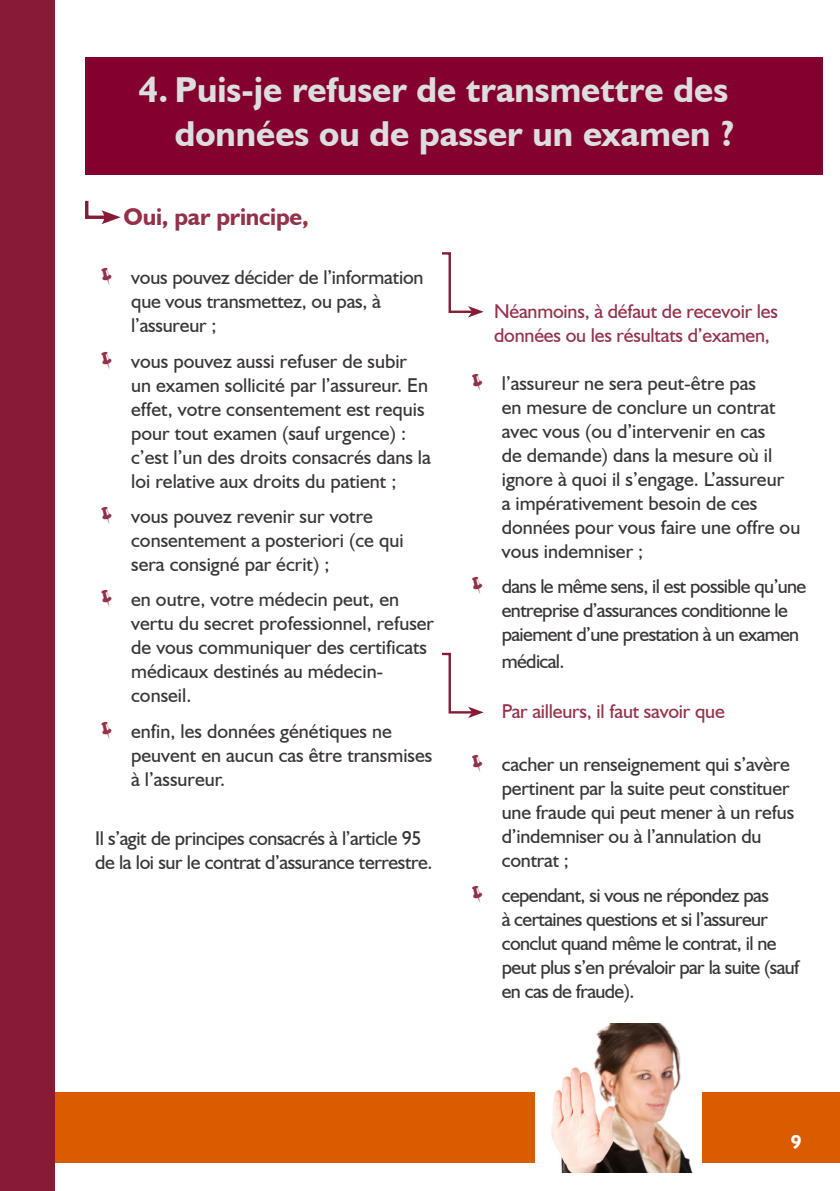
<style>
.page{position:relative;width:840px;height:1191px;background:#fff}
.page>*{position:absolute;margin:0;border:0;box-sizing:border-box;transform-origin:0 0}
.t1{font:700 36px/43.2px "Humanist 521 BT";color:#dcdddf;text-align:right}
.t2{font:700 24px "Humanist 521 BT";letter-spacing:-.01em;color:#94314a}
.t3{font:20px/24px "Humanist 521 BT";color:#393536}
.t4{font:20px/24px "Humanist 521 BT";letter-spacing:-.03em;color:#393536}
.t5{font:20px/24px "Humanist 521 BT";letter-spacing:-.01em;color:#94314a}
.t6{font:20px/24px "Humanist 521 BT";letter-spacing:-.02em;color:#393536}
.t7{font:700 20px "Humanist 521 BT";color:#fff}
</style>
<div class="page">
<div style="left:36px;top:1091px;width:803px;height:71px;background:#da5b00"></div>
<div style="left:0;top:0;width:55px;height:1191px;background:#881a36"></div>
<div style="left:535px;top:1015px;width:166px;height:166px;background:#fff"></div>
<img style="left:551px;top:1023px;width:141px;height:149px">
<div style="left:85px;top:57px;width:737px;height:118px;background:#84002e"></div>
<svg style="left:442px;top:252px;width:41px;height:65px"></svg>
<svg style="left:442px;top:652px;width:41px;height:66px"></svg>
<svg style="left:85px;top:200px;width:36px;height:24px"></svg>
<h1 class="t1" style="left:139px;top:68px;width:597px">4. Puis-je refuser de transmettre des données ou de passer un examen ?</h1>
<p class="t2" style="left:123px;top:202px;width:186px">Oui, par principe,</p>
<p class="t3" style="left:131px;top:265px;width:294px">vous pouvez décider de l’information que vous transmettez, ou pas, à l’assureur ;</p>
<p class="t3" style="left:131px;top:348px;width:301px">vous pouvez aussi refuser de subir un examen sollicité par l’assureur. En effet, votre consentement est requis pour tout examen (sauf urgence) : c’est l’un des droits consacrés dans la loi relative aux droits du patient ;</p>
<p class="t3" style="left:131px;top:504px;width:274px">vous pouvez revenir sur votre consentement a posteriori (ce qui sera consigné par écrit) ;</p>
<p class="t3" style="left:131px;top:587px;width:304px">en outre, votre médecin peut, en vertu du secret professionnel, refuser de vous communiquer des certificats médicaux destinés au médecin&shy;conseil.</p>
<p class="t3" style="left:131px;top:718px;width:302px">enfin, les données génétiques ne peuvent en aucun cas être transmises à l’assureur.</p>
<p class="t6" style="left:95px;top:826px;width:339px">Il s’agit de principes consacrés à l’article 95 de la loi sur le contrat d’assurance terrestre.</p>
<p class="t5" style="left:494px;top:299px;width:285px">Néanmoins, à défaut de recevoir les données ou les résultats d’examen,</p>
<p class="t3" style="left:501px;top:371px;width:300px">l’assureur ne sera peut-être pas<br>en mesure de conclure un contrat avec vous (ou d’intervenir en cas<br>de demande) dans la mesure où il ignore à quoi il s’engage. L’assureur<br>a impérativement besoin de ces données pour vous faire une offre ou vous indemniser ;</p>
<p class="t4" style="left:501px;top:574px;width:306px">dans le même sens, il est possible qu’une entreprise d’assurances conditionne le paiement d’une prestation à un examen</p>
<p class="t4" style="left:501px;top:648px;width:64px">médical.</p>
<p class="t5" style="left:501px;top:699px;width:224px">Par ailleurs, il faut savoir que</p>
<p class="t3" style="left:501px;top:751px;width:294px">cacher un renseignement qui s’avère pertinent par la suite peut constituer une fraude qui peut mener à un refus d’indemniser ou à l’annulation du contrat ;</p>
<p class="t4" style="left:501px;top:882px;width:299px">cependant, si vous ne répondez pas<br>à certaines questions et si l’assureur conclut quand même le contrat, il ne peut plus s’en prévaloir par la suite (sauf en cas de fraude).</p>
<p class="t7" style="left:790px;top:1129px;width:12px">9</p>
</div>
